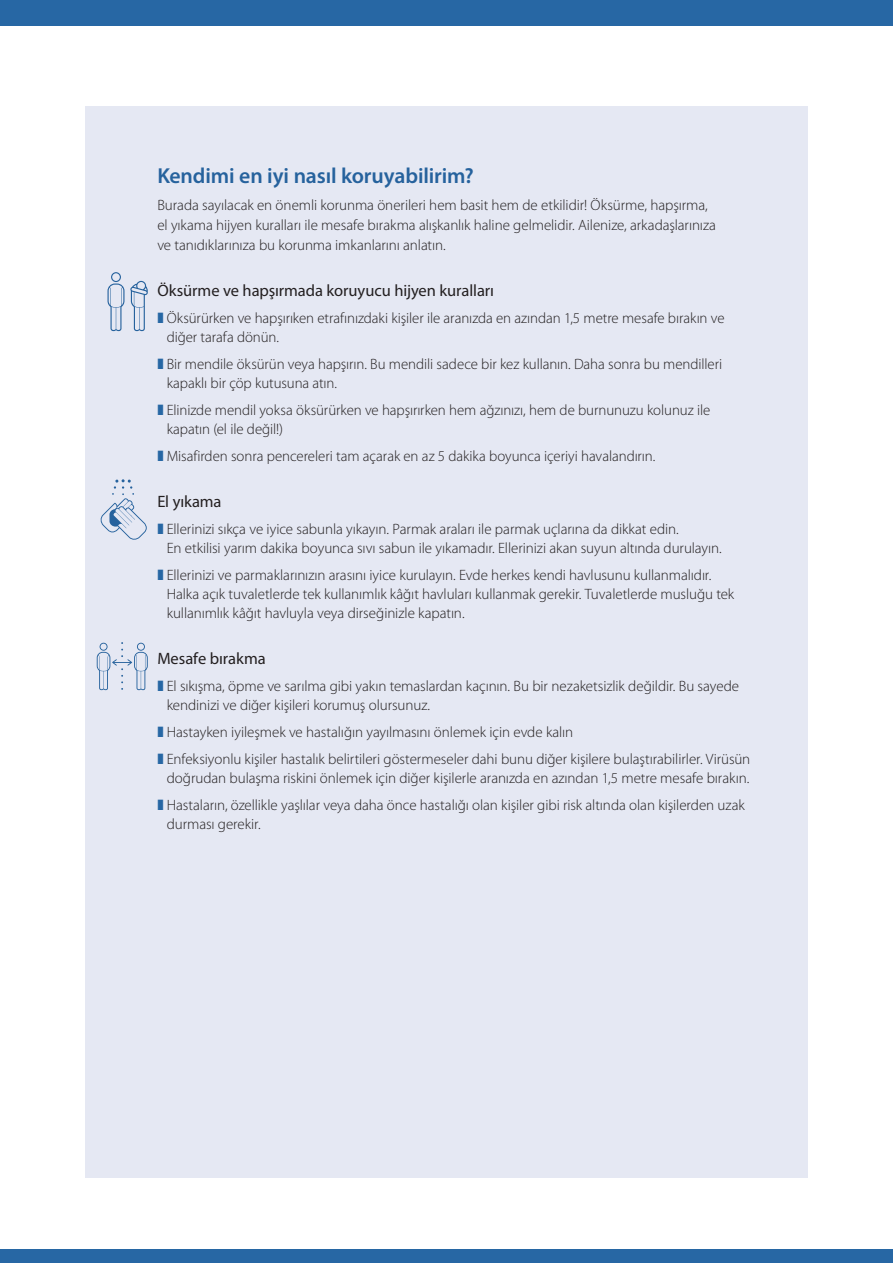
<style>
.page{position:relative;width:893px;height:1263px;background:#fff}
.page>*{position:absolute;margin:0;border:0;box-sizing:border-box;transform-origin:0 0}
.Head_1{font:600 21.75px "Myriad Pro";letter-spacing:-.01em;color:#26629d}
.Head_2{font:16.5px "Myriad Pro";letter-spacing:-.005em;color:#231f20}
.Fließ_10_aufzählung{font:300 15px/18.8px "Myriad Pro";letter-spacing:-.005em;color:#231f20}
.Fließ_10{font:300 15px/20.2px "Myriad Pro";letter-spacing:-.005em;color:#231f20}
.s1{color:#2767a4}
</style>
<div class="page">
<div style="left:0;top:0;width:893px;height:26px;background:#2767a4"></div>
<div style="left:0;top:1249px;width:893px;height:14px;background:#2767a4"></div>
<div style="left:85px;top:106px;width:723px;height:1072px;background:#e5e8f3"></div>
<svg style="left:100px;top:479px;width:47px;height:61px"></svg>
<svg style="left:130px;top:281px;width:18px;height:50px"></svg>
<svg style="left:108px;top:272px;width:16px;height:59px"></svg>
<svg style="left:97px;top:642px;width:51px;height:48px"></svg>
<p class="Head_1" style="left:157px;top:164px;width:318px">Kendimi en iyi nasıl koruyabilirim?</p>
<p class="Fließ_10" style="left:157px;top:195px;width:560px">Burada sayılacak en önemli korunma önerileri hem basit hem de etkilidir! Öksürme, hapşırma, el yıkama hijyen kuralları ile mesafe bırakma alışkanlık haline gelmelidir. Ailenize, arkadaşlarınıza ve tanıdıklarınıza bu korunma imkanlarını anlatın.</p>
<p class="Head_2" style="left:157px;top:282px;width:338px">Öksürme ve hapşırmada koruyucu hijyen kuralları</p>
<p class="Fließ_10_aufzählung" style="left:167px;top:309px;width:559px;text-indent:-9px"><span class="s1">❚</span> Öksürürken ve hapşırıken etrafınızdaki kişiler ile aranızda en azından 1,5 metre mesafe bırakın ve diğer tarafa dönün.</p>
<p class="Fließ_10_aufzählung" style="left:167px;top:355px;width:557px;text-indent:-9px"><span class="s1">❚</span> Bir mendile öksürün veya hapşırın. Bu mendili sadece bir kez kullanın. Daha sonra bu mendilleri kapaklı bir çöp kutusuna atın.</p>
<p class="Fließ_10_aufzählung" style="left:167px;top:401px;width:545px;text-indent:-9px"><span class="s1">❚</span> Elinizde mendil yoksa öksürürken ve hapşırırken hem ağzınızı, hem de burnunuzu kolunuz ile kapatın (el ile değil!)</p>
<p class="Fließ_10_aufzählung" style="left:157px;top:447px;width:500px"><span class="s1">❚</span> Misafirden sonra pencereleri tam açarak en az 5 dakika boyunca içeriyi havalandırın.</p>
<p class="Head_2" style="left:157px;top:493px;width:66px">El yıkama</p>
<p class="Fließ_10_aufzählung" style="left:167px;top:520px;width:557px;text-indent:-9px"><span class="s1">❚</span> Ellerinizi sıkça ve iyice sabunla yıkayın. Parmak araları ile parmak uçlarına da dikkat edin.<br>En etkilisi yarım dakika boyunca sıvı sabun ile yıkamadır. Ellerinizi akan suyun altında durulayın.</p>
<p class="Fließ_10_aufzählung" style="left:167px;top:566px;width:569px;text-indent:-9px"><span class="s1">❚</span> Ellerinizi ve parmaklarınızın arasını iyice kurulayın. Evde herkes kendi havlusunu kullanmalıdır.<br>Halka açık tuvaletlerde tek kullanımlık kâğıt havluları kullanmak gerekir. Tuvaletlerde musluğu tek kullanımlık kâğıt havluyla veya dirseğinizle kapatın.</p>
<p class="Head_2" style="left:157px;top:649px;width:110px">Mesafe bırakma</p>
<p class="Fließ_10_aufzählung" style="left:167px;top:677px;width:574px;text-indent:-9px"><span class="s1">❚</span> El sıkışma, öpme ve sarılma gibi yakın temaslardan kaçının. Bu bir nezaketsizlik değildir. Bu sayede kendinizi ve diğer kişileri korumuş olursunuz.</p>
<p class="Fließ_10_aufzählung" style="left:157px;top:723px;width:417px"><span class="s1">❚</span> Hastayken iyileşmek ve hastalığın yayılmasını önlemek için evde kalın</p>
<p class="Fließ_10_aufzählung" style="left:157px;top:750px;width:594px;text-align:center"><span class="s1">❚</span> Enfeksiyonlu kişiler hastalık belirtileri göstermeseler dahi bunu diğer kişilere bulaştırabilirler. Virüsün doğrudan bulaşma riskini önlemek için diğer kişilerle aranızda en azından 1,5 metre mesafe bırakın.</p>
<p class="Fließ_10_aufzählung" style="left:167px;top:796px;width:580px;text-indent:-9px"><span class="s1">❚</span> Hastaların, özellikle yaşlılar veya daha önce hastalığı olan kişiler gibi risk altında olan kişilerden uzak durması gerekir.</p>
</div>
